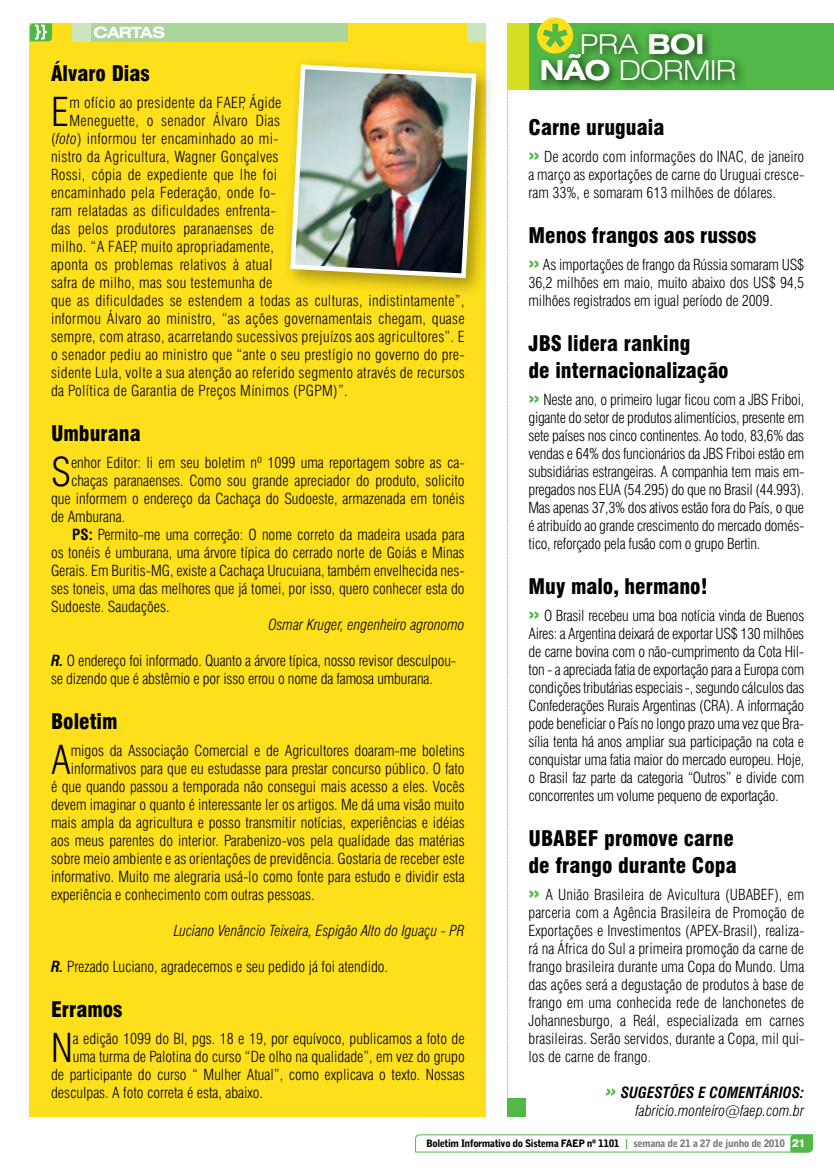
<style>
.page{position:relative;width:834px;height:1174px;background:#fff}
.page>*{position:absolute;margin:0;border:0;box-sizing:border-box;transform-origin:0 0}
.t1{font:300 condensed 39.15px "Swiss 721 BT";color:#000}
.t2{font:300 expanded 27.45px/26.2px "Swiss 721 BT";letter-spacing:-.03em;color:#fff;text-align:center}
.t3{font:900 condensed 21px/27px "Swiss 721 BT";color:#000}
.t4{font:700 expanded 15.45px "Swiss 721 BT";letter-spacing:-.03em;color:#fff}
.t5{font:300 condensed 15px/18px "Swiss 721 BT";color:#000;text-align:justify}
.t6{font:300 condensed 15px "Swiss 721 BT";letter-spacing:.02em;color:#000}
.t7{font:italic 300 condensed 15px/18px "Swiss 721 BT";color:#000;text-align:right}
.t8{font:900 10.2px "Bell Gothic BT";letter-spacing:-.04em;color:#000}
.s1{font-style:italic}
.s2{font-weight:700}
.s3{font-weight:700;font-style:italic}
.s4{font-weight:900;font-size:21px;color:#51b848}
.s5{font-family:"Bell Centennial BT Bold Listing";font-weight:400;color:#51b848}
.s6{color:#77787b}
.s7{font-family:"Swiss 721 BT";font-weight:800;font-size:11.25px;color:#fff}
</style>
<div class="page">
<svg style="left:415px;top:1134px;width:398px;height:18px"></svg>
<svg style="left:507px;top:90px;width:1px;height:1008px"></svg>
<div style="left:525px;top:23px;width:308px;height:67px;background:#51b848"></div>
<div style="left:535px;top:27px;width:298px;height:84px;background:#000;opacity:.75"></div>
<div style="left:507px;top:23px;width:22px;height:67px;background:#d7df23"></div>
<div style="left:537px;top:18px;width:36px;height:36px;background:#fedf1c;border-radius:50%"></div>
<svg style="left:543px;top:24px;width:24px;height:23px"></svg>
<div style="left:507px;top:1098px;width:18px;height:18px;background:#51b848"></div>
<div style="left:30px;top:23px;width:456px;height:1093px;background:#fedf1c"></div>
<div style="left:72px;top:23px;width:276px;height:18px;background:#abd69b"></div>
<div style="left:72px;top:23px;width:18px;height:18px;background:#cbe5c0"></div>
<svg style="left:30px;top:23px;width:22px;height:18px"></svg>
<div style="left:468px;top:23px;width:18px;height:18px;background:#cbe5c0"></div>
<div style="left:281px;top:56px;width:223px;height:249px;background:#000;opacity:.35"></div>
<img style="left:288px;top:62px;width:190px;height:218px">
<p class="t4" style="left:93px;top:23px;width:73px">CARTAS</p>
<h3 class="t3" style="left:51px;top:60px;width:100px">Álvaro Dias</h3>
<h1 class="t1" style="left:51px;top:88px;width:19px">E</h1>
<p class="t6" style="left:70px;top:94px;width:213px">m ofício ao presidente da FAEP, Ágide</p>
<p class="t6" style="left:70px;top:112px;width:212px">Meneguette, o senador Álvaro Dias</p>
<p class="t6" style="left:51px;top:130px;width:229px">(<span class="s1">foto</span>) informou ter encaminhado ao mi-</p>
<p class="t6" style="left:51px;top:148px;width:229px">nistro da Agricultura, Wagner Gonçalves</p>
<p class="t6" style="left:51px;top:166px;width:227px">Rossi, cópia de expediente que lhe foi</p>
<p class="t6" style="left:51px;top:184px;width:226px">encaminhado pela Federação, onde fo-</p>
<p class="t6" style="left:51px;top:202px;width:226px">ram relatadas as dificuldades enfrenta-</p>
<p class="t6" style="left:51px;top:220px;width:224px">das pelos produtores paranaenses de</p>
<p class="t6" style="left:51px;top:238px;width:224px">milho. “A FAEP, muito apropriadamente,</p>
<p class="t6" style="left:51px;top:256px;width:223px">aponta os problemas relativos à atual</p>
<p class="t6" style="left:51px;top:274px;width:223px">safra de milho, mas sou testemunha de</p>
<p class="t6" style="left:51px;top:292px;width:415px">que as dificuldades se estendem a todas as culturas, indistintamente”,</p>
<p class="t6" style="left:51px;top:310px;width:415px">informou Álvaro ao ministro, “as ações governamentais chegam, quase</p>
<p class="t6" style="left:51px;top:328px;width:415px">sempre, com atraso, acarretando sucessivos prejuízos aos agricultores”. E</p>
<p class="t6" style="left:51px;top:346px;width:415px">o senador pediu ao ministro que “ante o seu prestígio no governo do pre-</p>
<p class="t6" style="left:51px;top:364px;width:415px">sidente Lula, volte a sua atenção ao referido segmento através de recursos</p>
<p class="t6" style="left:51px;top:382px;width:298px">da Política de Garantia de Preços Mínimos (PGPM)”.</p>
<h3 class="t3" style="left:51px;top:420px;width:91px">Umburana</h3>
<h1 class="t1" style="left:51px;top:448px;width:21px">S</h1>
<p class="t5" style="left:71px;top:454px;width:395px">enhor Editor: li em seu boletim nº 1099 uma reportagem sobre as ca-</p>
<p class="t5" style="left:71px;top:472px;width:395px">chaças paranaenses. Como sou grande apreciador do produto, solicito</p>
<p class="t5" style="left:51px;top:490px;width:415px">que informem o endereço da Cachaça do Sudoeste, armazenada em tonéis</p>
<p class="t5" style="left:51px;top:508px;width:76px">de Amburana.</p>
<p class="t5" style="left:72px;top:526px;width:394px"><span class="s2">PS:</span> Permito-me uma correção: O nome correto da madeira usada para</p>
<p class="t5" style="left:51px;top:544px;width:415px">os tonéis é umburana, uma árvore típica do cerrado norte de Goiás e Minas</p>
<p class="t5" style="left:51px;top:562px;width:415px">Gerais. Em Buritis-MG, existe a Cachaça Urucuiana, também envelhecida nes-</p>
<p class="t5" style="left:51px;top:580px;width:415px">ses toneis, uma das melhores que já tomei, por isso, quero conhecer esta do</p>
<p class="t5" style="left:51px;top:598px;width:120px">Sudoeste. Saudações.</p>
<p class="t7" style="left:268px;top:616px;width:198px">Osmar Kruger, engenheiro agronomo</p>
<p class="t5" style="left:51px;top:652px;width:406px"><span class="s3">R.</span> O endereço foi informado. Quanto a árvore típica, nosso revisor desculpou&shy;se dizendo que é abstêmio e por isso errou o nome da famosa umburana.</p>
<h3 class="t3" style="left:51px;top:708px;width:68px">Boletim</h3>
<h1 class="t1" style="left:51px;top:736px;width:21px">A</h1>
<p class="t5" style="left:71px;top:742px;width:395px">migos da Associação Comercial e de Agricultores doaram-me boletins</p>
<p class="t5" style="left:71px;top:760px;width:395px">informativos para que eu estudasse para prestar concurso público. O fato</p>
<p class="t5" style="left:51px;top:778px;width:415px">é que quando passou a temporada não consegui mais acesso a eles. Vocês</p>
<p class="t5" style="left:51px;top:796px;width:415px">devem imaginar o quanto é interessante ler os artigos. Me dá uma visão muito</p>
<p class="t5" style="left:51px;top:814px;width:415px">mais ampla da agricultura e posso transmitir notícias, experiências e idéias</p>
<p class="t5" style="left:51px;top:832px;width:415px">aos meus parentes do interior. Parabenizo-vos pela qualidade das matérias</p>
<p class="t5" style="left:51px;top:850px;width:415px">sobre meio ambiente e as orientações de previdência. Gostaria de receber este</p>
<p class="t5" style="left:51px;top:868px;width:415px">informativo. Muito me alegraria usá-lo como fonte para estudo e dividir esta</p>
<p class="t5" style="left:51px;top:886px;width:265px">experiência e conhecimento com outras pessoas.</p>
<p class="t7" style="left:174px;top:922px;width:292px">Luciano Venâncio Teixeira, Espigão Alto do Iguaçu - PR</p>
<p class="t5" style="left:51px;top:958px;width:338px"><span class="s3">R.</span> Prezado Luciano, agradecemos e seu pedido já foi atendido.</p>
<h3 class="t3" style="left:51px;top:996px;width:73px">Erramos</h3>
<h1 class="t1" style="left:51px;top:1024px;width:23px">N</h1>
<p class="t5" style="left:73px;top:1030px;width:393px">a edição 1099 do BI, pgs. 18 e 19, por equívoco, publicamos a foto de</p>
<p class="t5" style="left:73px;top:1048px;width:393px">uma turma de Palotina do curso “De olho na qualidade”, em vez do grupo</p>
<p class="t5" style="left:51px;top:1066px;width:415px">de participante do curso “ Mulher Atual”, como explicava o texto. Nossas</p>
<p class="t5" style="left:51px;top:1084px;width:213px">desculpas. A foto correta é esta, abaixo.</p>
<h2 class="t2" style="left:539px;top:31px;width:198px">PRA <span class="s2">BOI<br>NÃO</span> DORM IR</h2>
<h3 class="t3" style="left:528px;top:114px;width:137px">Carne uruguaia</h3>
<p class="t5" style="left:528px;top:148px;width:277px"><span class="s4">»</span> De acordo com informações do INAC, de janeiro a março as exportações de carne do Uruguai cresce&shy;ram 33%, e somaram 613 milhões de dólares.</p>
<h3 class="t3" style="left:528px;top:222px;width:229px">Menos frangos aos russos</h3>
<p class="t5" style="left:528px;top:256px;width:277px"><span class="s4">»</span> As importações de frango da Rússia somaram US$ 36,2 milhões em maio, muito abaixo dos US$ 94,5 milhões registrados em igual período de 2009.</p>
<h3 class="t3" style="left:528px;top:330px;width:202px">JBS lidera ranking<br>de internacionalização</h3>
<p class="t5" style="left:528px;top:391px;width:277px"><span class="s4">»</span> Neste ano, o primeiro lugar ficou com a JBS Friboi, gigante do setor de produtos alimentícios, presente em sete países nos cinco continentes. Ao todo, 83,6% das vendas e 64% dos funcionários da JBS Friboi estão em subsidiárias estrangeiras. A companhia tem mais em&shy;pregados nos EUA (54.295) do que no Brasil (44.993).<br>Mas apenas 37,3% dos ativos estão fora do País, o que é atribuído ao grande crescimento do mercado domés&shy;tico, reforçado pela fusão com o grupo Bertin.</p>
<h3 class="t3" style="left:528px;top:573px;width:180px">Muy malo, hermano!</h3>
<p class="t5" style="left:528px;top:607px;width:277px"><span class="s4">»</span> O Brasil recebeu uma boa notícia vinda de Buenos Aires: a Argentina deixará de exportar US$ 130 milhões de carne bovina com o não-cumprimento da Cota Hil&shy;ton - a apreciada fatia de exportação para a Europa com condições tributárias especiais -, segundo cálculos das Confederações Rurais Argentinas (CRA). A informação pode beneficiar o País no longo prazo uma vez que Bra&shy;sília tenta há anos ampliar sua participação na cota e conquistar uma fatia maior do mercado europeu. Hoje, o Brasil faz parte da categoria “Outros” e divide com concorrentes um volume pequeno de exportação.</p>
<h3 class="t3" style="left:528px;top:825px;width:209px">UBABEF promove carne de frango durante Copa</h3>
<p class="t5" style="left:528px;top:886px;width:277px"><span class="s4">»</span> A União Brasileira de Avicultura (UBABEF), em parceria com a Agência Brasileira de Promoção de Exportações e Investimentos (APEX-Brasil), realiza&shy;rá na África do Sul a primeira promoção da carne de frango brasileira durante uma Copa do Mundo. Uma das ações será a degustação de produtos à base de frango em uma conhecida rede de lanchonetes de Johannesburgo, a Reál, especializada em carnes brasileiras. Serão servidos, durante a Copa, mil qui&shy;los de carne de frango.</p>
<p class="t7" style="left:605px;top:1084px;width:200px"><span class="s4">»</span> <span class="s2">SUGESTÕES E COMENTÁRIOS: </span>fabricio.monteiro@faep.com.br</p>
<p class="t8" style="left:426px;top:1137px;width:380px">Boletim Informativo do Sistema FAEP nº 1101 <span class="s5">|</span> <span class="s6">semana de 21 a 27 de junho de 2010</span> <span class="s7">21</span></p>
</div>
